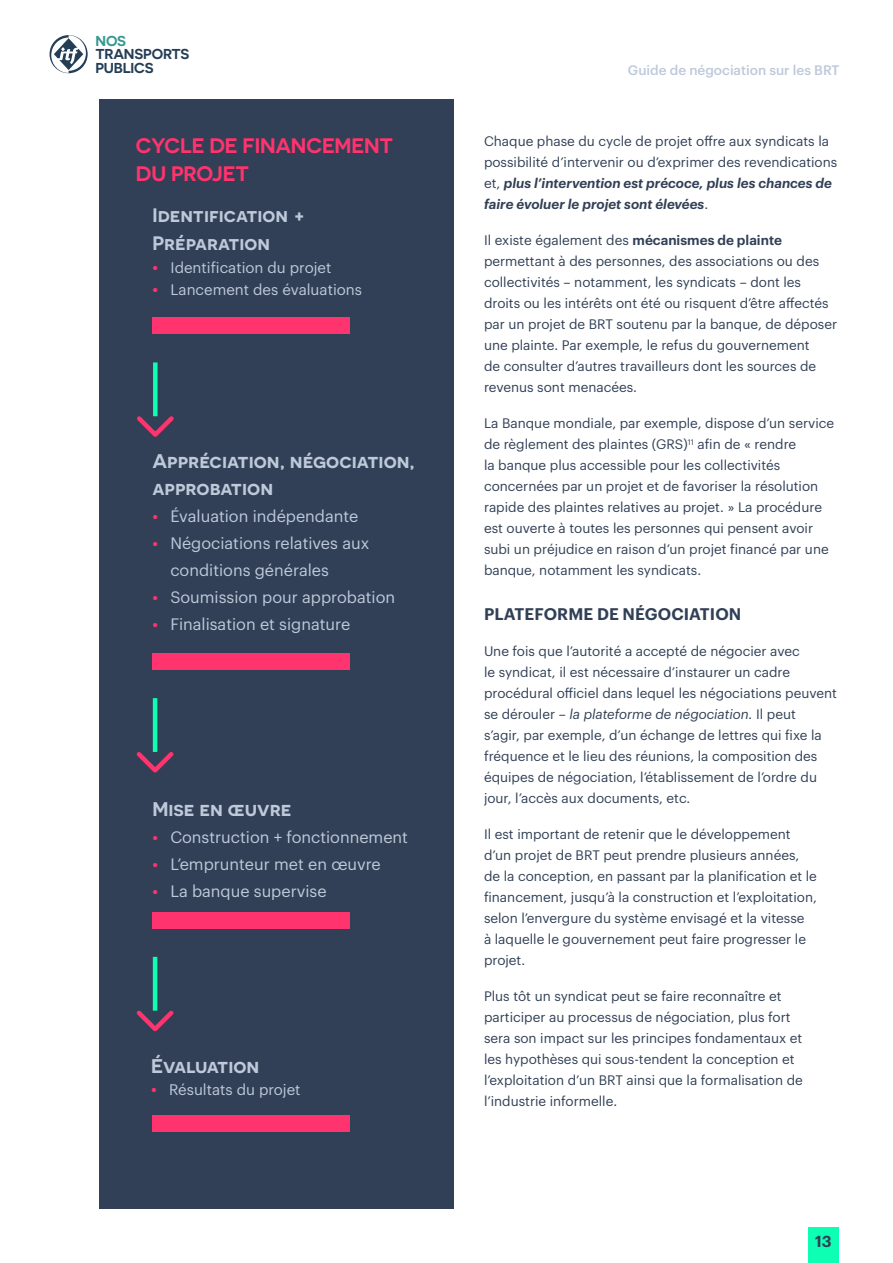
<style>
.page{position:relative;width:893px;height:1263px;background:#fff}
.page>*{position:absolute;margin:0;border:0;box-sizing:border-box;transform-origin:0 0}
.t1{font:600 21px/28.5px "Novecentosanswide";letter-spacing:-.01em;color:#ff336d}
.t2{font:600 19.8px/27px "Novecentosanswide";color:#bec9da}
.t3{font:600 19.5px/28.5px "Novecentosanswide";color:#bec9da}
.t4{font:600 16.5px "Graphik";letter-spacing:.005em;color:#314056}
.t5{font:16.2px/27px "Graphik";color:#bec9da}
.t6{font:600 15.6px "Graphik";color:#314056}
.t7{font:15px "Graphik";color:#bec9da}
.t8{font:600 14.4px/13.5px "Novecentosanswide";letter-spacing:-.01em;color:#243e56}
.t9{font:600 14.4px "Novecentosanswide";color:#359891}
.t10{font:13.5px/21px "Graphik";color:#314056}
.t11{font:500 13.5px "Graphik";color:#bec9da}
.s1{font-weight:500;font-size:16.5px;color:#ff336d}
.s2{font-weight:500;color:#ff336d}
.s3{font-weight:600;font-style:italic}
.s4{font-weight:600}
.s5{font-style:italic}
</style>
<div class="page">
<svg style="left:50px;top:35px;width:38px;height:38px"></svg>
<div style="left:808px;top:1227px;width:31px;height:36px;background:#0dffb4"></div>
<div style="left:99px;top:99px;width:355px;height:1110px;background:#314056"></div>
<svg style="left:137px;top:416px;width:37px;height:21px"></svg>
<div style="left:153px;top:362px;width:5px;height:54px;background:#0dffb4"></div>
<div style="left:153px;top:318px;width:197px;height:16px;background:#ff336d"></div>
<div style="left:152px;top:654px;width:198px;height:16px;background:#ff336d"></div>
<svg style="left:136px;top:748px;width:38px;height:25px"></svg>
<hr style="left:153px;top:698px;width:4px;height:54px;background:#0dffb4">
<svg style="left:136px;top:1006px;width:38px;height:26px"></svg>
<hr style="left:153px;top:957px;width:4px;height:54px;background:#0dffb4">
<div style="left:152px;top:913px;width:198px;height:16px;background:#ff336d"></div>
<div style="left:152px;top:1116px;width:198px;height:16px;background:#ff336d"></div>
<p class="t9" style="left:96px;top:32px;width:32px">NOS</p>
<p class="t8" style="left:96px;top:47px;width:95px">TRANSPORTS<br>PUBLICS</p>
<h1 class="t1" style="left:136px;top:131px;width:259px">CYCLE DE FINANCEMENT<br>DU PROJET</h1>
<h3 class="t3" style="left:153px;top:200px;width:155px">Identification +<br>Préparation</h3>
<p class="t7" style="left:153px;top:256px;width:180px"><span class="s1">•</span> Identification du projet</p>
<p class="t7" style="left:153px;top:279px;width:211px"><span class="s1">•</span> Lancement des évaluations</p>
<h2 class="t2" style="left:152px;top:447px;width:264px">Appréciation, négociation, approbation</h2>
<p class="t5" style="left:152px;top:501px;width:208px"><span class="s2">•</span> Évaluation indépendante</p>
<p class="t5" style="left:170px;top:528px;width:200px;text-indent:-18px"><span class="s2">•</span> Négociations relatives aux conditions générales</p>
<p class="t5" style="left:152px;top:582px;width:244px"><span class="s2">•</span> Soumission pour approbation</p>
<p class="t5" style="left:152px;top:609px;width:199px"><span class="s2">•</span> Finalisation et signature</p>
<h2 class="t2" style="left:152px;top:795px;width:141px">Mise en œuvre</h2>
<p class="t5" style="left:152px;top:822px;width:257px"><span class="s2">•</span> Construction + fonctionnement</p>
<p class="t5" style="left:152px;top:849px;width:230px"><span class="s2">•</span> L’emprunteur met en œuvre</p>
<p class="t5" style="left:152px;top:876px;width:176px"><span class="s2">•</span> La banque supervise</p>
<h2 class="t2" style="left:151px;top:1052px;width:110px">Évaluation</h2>
<p class="t7" style="left:151px;top:1078px;width:151px"><span class="s1">•</span> Résultats du projet</p>
<p class="t11" style="left:628px;top:60px;width:213px">Guide de négociation sur les BRT</p>
<p class="t10" style="left:484px;top:130px;width:355px">Chaque phase du cycle de projet offre aux syndicats la possibilité d’intervenir ou d’exprimer des revendications et, <span class="s3">plus l’intervention est précoce, plus les chances de faire évoluer le projet sont élevées</span>.</p>
<p class="t10" style="left:484px;top:229px;width:355px">Il existe également des <span class="s4">mécanismes de plainte </span>permettant à des personnes, des associations ou des collectivités – notamment, les syndicats – dont les droits ou les intérêts ont été ou risquent d’être affectés par un projet de BRT soutenu par la banque, de déposer une plainte. Par exemple, le refus du gouvernement<br>de consulter d’autres travailleurs dont les sources de revenus sont menacées.</p>
<p class="t10" style="left:484px;top:412px;width:352px">La Banque mondiale, par exemple, dispose d’un service de règlement des plaintes (GRS)<sup>11</sup> afin de « rendre<br>la banque plus accessible pour les collectivités concernées par un projet et de favoriser la résolution rapide des plaintes relatives au projet. » La procédure est ouverte à toutes les personnes qui pensent avoir subi un préjudice en raison d’un projet financé par une banque, notamment les syndicats.</p>
<p class="t4" style="left:484px;top:601px;width:259px">PLATEFORME DE NÉGOCIATION</p>
<p class="t10" style="left:484px;top:640px;width:354px">Une fois que l’autorité a accepté de négocier avec<br>le syndicat, il est nécessaire d’instaurer un cadre procédural officiel dans lequel les négociations peuvent se dérouler – <span class="s5">la plateforme de négociation.</span> Il peut<br>s’agir, par exemple, d’un échange de lettres qui fixe la fréquence et le lieu des réunions, la composition des équipes de négociation, l’établissement de l’ordre du jour, l’accès aux documents, etc.</p>
<p class="t10" style="left:484px;top:823px;width:334px">Il est important de retenir que le développement d’un projet de BRT peut prendre plusieurs années, de la conception, en passant par la planification et le financement, jusqu’à la construction et l’exploitation, selon l’envergure du système envisagé et la vitesse<br>à laquelle le gouvernement peut faire progresser le projet.</p>
<p class="t10" style="left:484px;top:985px;width:320px">Plus tôt un syndicat peut se faire reconnaître et participer au processus de négociation, plus fort sera son impact sur les principes fondamentaux et les hypothèses qui sous-tendent la conception et l’exploitation d’un BRT ainsi que la formalisation de l’industrie informelle.</p>
<p class="t6" style="left:815px;top:1230px;width:18px">13</p>
</div>
